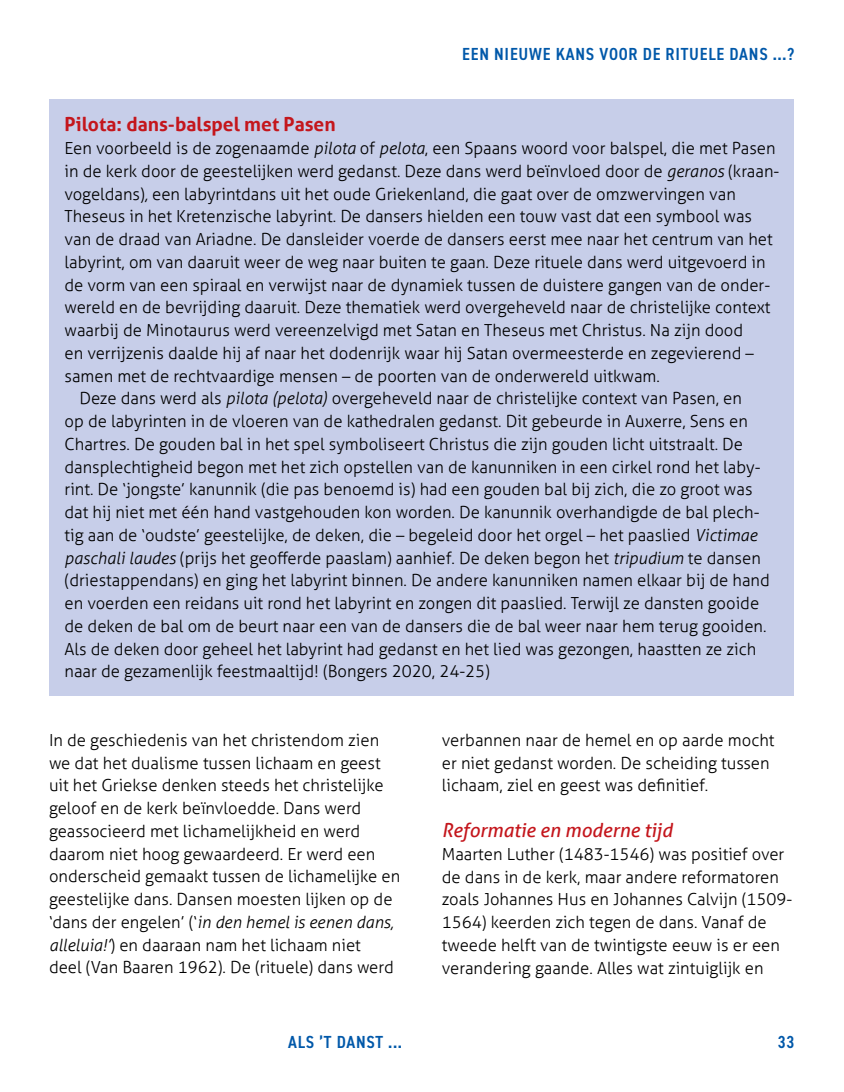
<style>
.page{position:relative;width:844px;height:1092px;background:#fff}
.page>*{position:absolute;margin:0;border:0;box-sizing:border-box;transform-origin:0 0}
.t1{font:700 19.25px "Aller";color:#c4161c}
.t2{font:italic 19.25px "Aller";color:#c4161c}
.t3{font:600 condensed 17.5px "DIN2014";letter-spacing:.045em;color:#0058a9}
.t4{font:300 16.62px/22.8px "Aller";color:#000}
.s1{font-style:italic}
</style>
<div class="page">
<div style="left:50px;top:99px;width:743px;height:597px;background:#c7cee9"></div>
<p class="t3" style="left:462px;top:42px;width:333px">EEN NIEUWE KANS VOOR DE RITUELE DANS …?</p>
<p class="t1" style="left:64px;top:113px;width:272px">Pilota: dans-balspel met Pasen</p>
<p class="t4" style="left:64px;top:137px;width:712px">Een voorbeeld is de zogenaamde <span class="s1">pilota</span> of <span class="s1">pelota</span>, een Spaans woord voor balspel, die met Pasen</p>
<p class="t4" style="left:64px;top:159px;width:716px">in de kerk door de geestelijken werd gedanst. Deze dans werd beïnvloed door de <span class="s1">geranos</span> (kraan-</p>
<p class="t4" style="left:64px;top:182px;width:672px">vogeldans)<span class="s1">,</span> een labyrintdans uit het oude Griekenland, die gaat over de omzwervingen van</p>
<p class="t4" style="left:64px;top:205px;width:689px">Theseus in het Kretenzische labyrint. De dansers hielden een touw vast dat een symbool was</p>
<p class="t4" style="left:64px;top:228px;width:709px">van de draad van Ariadne. De dansleider voerde de dansers eerst mee naar het centrum van het</p>
<p class="t4" style="left:64px;top:250px;width:702px">labyrint, om van daaruit weer de weg naar buiten te gaan. Deze rituele dans werd uitgevoerd in</p>
<p class="t4" style="left:64px;top:273px;width:707px">de vorm van een spiraal en verwijst naar de dynamiek tussen de duistere gangen van de onder-</p>
<p class="t4" style="left:64px;top:296px;width:707px">wereld en de bevrijding daaruit. Deze thematiek werd overgeheveld naar de christelijke context</p>
<p class="t4" style="left:64px;top:319px;width:680px">waarbij de Minotaurus werd vereenzelvigd met Satan en Theseus met Christus. Na zijn dood</p>
<p class="t4" style="left:64px;top:341px;width:690px">en verrijzenis daalde hij af naar het dodenrijk waar hij Satan overmeesterde en zegevierend –</p>
<p class="t4" style="left:64px;top:364px;width:596px">samen met de rechtvaardige mensen – de poorten van de onderwereld uitkwam.</p>
<p class="t4" style="left:79px;top:387px;width:663px">Deze dans werd als <span class="s1">pilota (pelota)</span> overgeheveld naar de christelijke context van Pasen, en</p>
<p class="t4" style="left:64px;top:410px;width:684px">op de labyrinten in de vloeren van de kathedralen gedanst. Dit gebeurde in Auxerre, Sens en</p>
<p class="t4" style="left:64px;top:432px;width:679px">Chartres. De gouden bal in het spel symboliseert Christus die zijn gouden licht uitstraalt. De</p>
<p class="t4" style="left:64px;top:455px;width:697px">dansplechtigheid begon met het zich opstellen van de kanunniken in een cirkel rond het laby-</p>
<p class="t4" style="left:64px;top:478px;width:689px">rint. De ‘jongste’ kanunnik (die pas benoemd is) had een gouden bal bij zich, die zo groot was</p>
<p class="t4" style="left:64px;top:501px;width:696px">dat hij niet met één hand vastgehouden kon worden. De kanunnik overhandigde de bal plech-</p>
<p class="t4" style="left:64px;top:523px;width:694px">tig aan de ‘oudste’ geestelijke, de deken, die – begeleid door het orgel – het paaslied <span class="s1">Victimae</span></p>
<p class="t4" style="left:64px;top:546px;width:697px"><span class="s1">paschali laudes</span> (prijs het geofferde paaslam) aanhief. De deken begon het <span class="s1">tripudium</span> te dansen</p>
<p class="t4" style="left:64px;top:569px;width:706px">(driestappendans) en ging het labyrint binnen. De andere kanunniken namen elkaar bij de hand</p>
<p class="t4" style="left:64px;top:592px;width:696px">en voerden een reidans uit rond het labyrint en zongen dit paaslied. Terwijl ze dansten gooide</p>
<p class="t4" style="left:64px;top:614px;width:703px">de deken de bal om de beurt naar een van de dansers die de bal weer naar hem terug gooiden.</p>
<p class="t4" style="left:64px;top:637px;width:693px">Als de deken door geheel het labyrint had gedanst en het lied was gezongen, haastten ze zich</p>
<p class="t4" style="left:64px;top:660px;width:427px">naar de gezamenlijk feestmaaltijd! (Bongers 2020, 24-25)</p>
<p class="t4" style="left:49px;top:728px;width:352px">In de geschiedenis van het christendom zien we dat het dualisme tussen lichaam en geest uit het Griekse denken steeds het christelijke geloof en de kerk beïnvloedde. Dans werd geassocieerd met lichamelijkheid en werd daarom niet hoog gewaardeerd. Er werd een onderscheid gemaakt tussen de lichamelijke en geestelijke dans. Dansen moesten lijken op de ‘dans der engelen’ (‘<span class="s1">in den hemel is eenen dans, alleluia!’</span>) en daaraan nam het lichaam niet<br>deel (Van Baaren 1962). De (rituele) dans werd</p>
<p class="t4" style="left:441px;top:728px;width:334px">verbannen naar de hemel en op aarde mocht er niet gedanst worden. De scheiding tussen lichaam, ziel en geest was definitief.</p>
<p class="t2" style="left:441px;top:818px;width:232px">Reformatie en moderne tijd</p>
<p class="t4" style="left:441px;top:842px;width:352px">Maarten Luther (1483-1546) was positief over de dans in de kerk, maar andere reformatoren zoals Johannes Hus en Johannes Calvijn (1509- 1564) keerden zich tegen de dans. Vanaf de tweede helft van de twintigste eeuw is er een verandering gaande. Alles wat zintuiglijk en</p>
<p class="t3" style="left:288px;top:1030px;width:115px">ALS ’T DANST ...</p>
<p class="t3" style="left:777px;top:1030px;width:18px">33</p>
</div>
